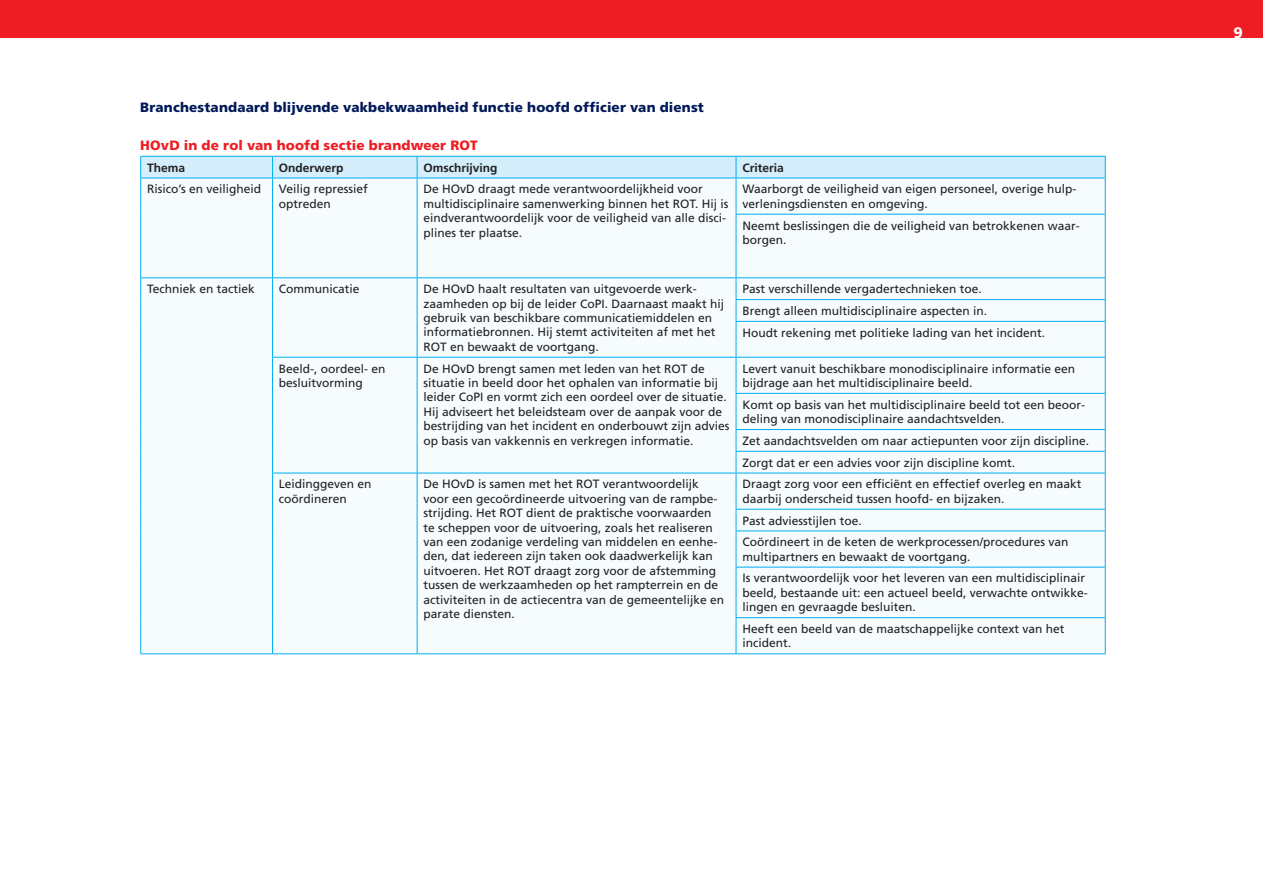
<style>
.page{position:relative;width:1263px;height:893px;background:#fff}
.page>*{position:absolute;margin:0;border:0;box-sizing:border-box;transform-origin:0 0}
.t1{font:900 15.15px "Frutiger LT Std";color:#fff}
.t2{font:900 13.5px "Frutiger LT Std";letter-spacing:.01em;color:#011958}
.t3{font:900 13.5px "Frutiger LT Std";letter-spacing:.01em;color:#ee1d23}
.t4{font:12px/14.4px "Frutiger LT Std";color:#231f20}
.t5{font:700 12px "Frutiger LT Std";color:#231f20}
</style>
<div class="page">
<div style="left:141px;top:179px;width:964px;height:474px;background:#f6fbfe"></div>
<hr style="left:140px;top:178px;width:133px;height:1px;background:#00aeef">
<hr style="left:140px;top:178px;width:1px;height:36px;background:#00aeef">
<hr style="left:140px;top:214px;width:1px;height:63px;background:#00aeef">
<hr style="left:273px;top:178px;width:144px;height:1px;background:#00aeef">
<hr style="left:272px;top:178px;width:1px;height:36px;background:#00aeef">
<hr style="left:272px;top:214px;width:1px;height:63px;background:#00aeef">
<hr style="left:417px;top:178px;width:319px;height:1px;background:#00aeef">
<hr style="left:417px;top:178px;width:1px;height:36px;background:#00aeef">
<hr style="left:417px;top:214px;width:1px;height:63px;background:#00aeef">
<hr style="left:736px;top:178px;width:370px;height:1px;background:#00aeef">
<hr style="left:736px;top:178px;width:1px;height:36px;background:#00aeef">
<hr style="left:1105px;top:178px;width:1px;height:36px;background:#00aeef">
<hr style="left:736px;top:214px;width:370px;height:1px;background:#00aeef">
<hr style="left:736px;top:215px;width:1px;height:62px;background:#00aeef">
<hr style="left:1105px;top:215px;width:1px;height:62px;background:#00aeef">
<hr style="left:140px;top:277px;width:133px;height:1px;background:#00aeef">
<svg style="left:140px;top:278px;width:1px;height:43px"></svg>
<hr style="left:140px;top:321px;width:1px;height:36px;background:#00aeef">
<hr style="left:140px;top:357px;width:1px;height:36px;background:#00aeef">
<hr style="left:140px;top:393px;width:1px;height:36px;background:#00aeef">
<svg style="left:140px;top:429px;width:1px;height:44px"></svg>
<hr style="left:140px;top:473px;width:1px;height:36px;background:#00aeef">
<svg style="left:140px;top:509px;width:1px;height:22px"></svg>
<hr style="left:140px;top:531px;width:1px;height:36px;background:#00aeef">
<hr style="left:140px;top:567px;width:1px;height:51px;background:#00aeef">
<hr style="left:140px;top:618px;width:1px;height:35px;background:#00aeef">
<hr style="left:140px;top:653px;width:133px;height:1px;background:#00aeef">
<hr style="left:273px;top:277px;width:144px;height:1px;background:#00aeef">
<svg style="left:272px;top:278px;width:1px;height:43px"></svg>
<hr style="left:272px;top:321px;width:1px;height:36px;background:#00aeef">
<hr style="left:417px;top:277px;width:319px;height:1px;background:#00aeef">
<svg style="left:417px;top:278px;width:1px;height:43px"></svg>
<hr style="left:417px;top:321px;width:1px;height:36px;background:#00aeef">
<hr style="left:736px;top:277px;width:370px;height:1px;background:#00aeef">
<hr style="left:736px;top:299px;width:370px;height:1px;background:#00aeef">
<svg style="left:736px;top:278px;width:1px;height:43px"></svg>
<svg style="left:1105px;top:278px;width:1px;height:43px"></svg>
<hr style="left:736px;top:321px;width:370px;height:1px;background:#00aeef">
<hr style="left:736px;top:322px;width:1px;height:35px;background:#00aeef">
<hr style="left:1105px;top:322px;width:1px;height:35px;background:#00aeef">
<hr style="left:272px;top:357px;width:145px;height:1px;background:#00aeef">
<hr style="left:272px;top:358px;width:1px;height:35px;background:#00aeef">
<hr style="left:272px;top:393px;width:1px;height:36px;background:#00aeef">
<svg style="left:272px;top:429px;width:1px;height:44px"></svg>
<hr style="left:417px;top:357px;width:319px;height:1px;background:#00aeef">
<hr style="left:417px;top:358px;width:1px;height:35px;background:#00aeef">
<hr style="left:417px;top:393px;width:1px;height:36px;background:#00aeef">
<svg style="left:417px;top:429px;width:1px;height:44px"></svg>
<hr style="left:736px;top:357px;width:370px;height:1px;background:#00aeef">
<hr style="left:736px;top:358px;width:1px;height:35px;background:#00aeef">
<hr style="left:1105px;top:358px;width:1px;height:35px;background:#00aeef">
<hr style="left:736px;top:393px;width:370px;height:1px;background:#00aeef">
<hr style="left:736px;top:394px;width:1px;height:35px;background:#00aeef">
<hr style="left:1105px;top:394px;width:1px;height:35px;background:#00aeef">
<hr style="left:736px;top:429px;width:370px;height:1px;background:#00aeef">
<hr style="left:736px;top:451px;width:370px;height:1px;background:#00aeef">
<svg style="left:736px;top:430px;width:1px;height:43px"></svg>
<svg style="left:1105px;top:430px;width:1px;height:43px"></svg>
<hr style="left:272px;top:473px;width:145px;height:1px;background:#00aeef">
<hr style="left:272px;top:473px;width:1px;height:36px;background:#00aeef">
<svg style="left:272px;top:509px;width:1px;height:22px"></svg>
<hr style="left:272px;top:531px;width:1px;height:36px;background:#00aeef">
<hr style="left:272px;top:567px;width:1px;height:51px;background:#00aeef">
<hr style="left:272px;top:618px;width:1px;height:35px;background:#00aeef">
<hr style="left:273px;top:653px;width:144px;height:1px;background:#00aeef">
<hr style="left:417px;top:473px;width:319px;height:1px;background:#00aeef">
<hr style="left:417px;top:473px;width:1px;height:36px;background:#00aeef">
<svg style="left:417px;top:509px;width:1px;height:22px"></svg>
<hr style="left:417px;top:531px;width:1px;height:36px;background:#00aeef">
<hr style="left:417px;top:567px;width:1px;height:51px;background:#00aeef">
<hr style="left:417px;top:618px;width:1px;height:35px;background:#00aeef">
<hr style="left:417px;top:653px;width:319px;height:1px;background:#00aeef">
<hr style="left:736px;top:473px;width:370px;height:1px;background:#00aeef">
<hr style="left:736px;top:473px;width:1px;height:36px;background:#00aeef">
<hr style="left:1105px;top:473px;width:1px;height:36px;background:#00aeef">
<hr style="left:736px;top:509px;width:370px;height:1px;background:#00aeef">
<svg style="left:736px;top:510px;width:1px;height:21px"></svg>
<svg style="left:1105px;top:510px;width:1px;height:21px"></svg>
<hr style="left:736px;top:531px;width:370px;height:1px;background:#00aeef">
<hr style="left:736px;top:531px;width:1px;height:36px;background:#00aeef">
<hr style="left:1105px;top:531px;width:1px;height:36px;background:#00aeef">
<hr style="left:736px;top:567px;width:370px;height:1px;background:#00aeef">
<hr style="left:736px;top:567px;width:1px;height:50px;background:#00aeef">
<hr style="left:1105px;top:567px;width:1px;height:50px;background:#00aeef">
<hr style="left:736px;top:617px;width:370px;height:1px;background:#00aeef">
<hr style="left:736px;top:618px;width:1px;height:35px;background:#00aeef">
<hr style="left:1105px;top:618px;width:1px;height:35px;background:#00aeef">
<hr style="left:736px;top:653px;width:370px;height:1px;background:#00aeef">
<svg style="left:140px;top:156px;width:966px;height:22px;background:#c7ebfa"></svg>
<div style="left:0;top:0;width:1263px;height:38px;background:#ee1d23"></div>
<p class="t2" style="left:140px;top:99px;width:565px">Branchestandaard blijvende vakbekwaamheid functie hoofd officier van dienst</p>
<p class="t3" style="left:140px;top:137px;width:339px">HOvD in de rol van hoofd sectie brandweer ROT</p>
<p class="t5" style="left:147px;top:160px;width:40px">Thema</p>
<p class="t5" style="left:279px;top:160px;width:66px">Onderwerp</p>
<p class="t5" style="left:423px;top:160px;width:76px">Omschrijving</p>
<p class="t5" style="left:742px;top:160px;width:43px">Criteria</p>
<p class="t4" style="left:147px;top:182px;width:116px">Risico’s en veiligheid</p>
<p class="t4" style="left:279px;top:182px;width:90px">Veilig repressief optreden</p>
<p class="t4" style="left:423px;top:182px;width:306px">De HOvD draagt mede verantwoordelijkheid voor multidisciplinaire samenwerking binnen het ROT. Hij is eindverantwoordelijk voor de veiligheid van alle disci&shy;plines ter plaatse.</p>
<p class="t4" style="left:742px;top:182px;width:335px">Waarborgt de veiligheid van eigen personeel, overige hulp&shy;verleningsdiensten en omgeving.</p>
<p class="t4" style="left:742px;top:218px;width:339px">Neemt beslissingen die de veiligheid van betrokkenen waar&shy;borgen.</p>
<p class="t4" style="left:147px;top:282px;width:109px">Techniek en tactiek</p>
<p class="t4" style="left:279px;top:282px;width:82px">Communicatie</p>
<p class="t4" style="left:423px;top:282px;width:302px">De HOvD haalt resultaten van uitgevoerde werk&shy;zaamheden op bij de leider CoPI. Daarnaast maakt hij gebruik van beschikbare communicatiemiddelen en informatiebronnen. Hij stemt activiteiten af met het ROT en bewaakt de voortgang.</p>
<p class="t4" style="left:742px;top:278px;width:304px;line-height:21.8px">Past verschillende vergadertechnieken toe.<br>Brengt alleen multidisciplinaire aspecten in.<br>Houdt rekening met politieke lading van het incident.</p>
<p class="t4" style="left:279px;top:361px;width:108px">Beeld-, oordeel- en besluitvorming</p>
<p class="t4" style="left:423px;top:361px;width:308px">De HOvD brengt samen met leden van het ROT de situatie in beeld door het ophalen van informatie bij leider CoPI en vormt zich een oordeel over de situatie.<br>Hij adviseert het beleidsteam over de aanpak voor de bestrijding van het incident en onderbouwt zijn advies op basis van vakkennis en verkregen informatie.</p>
<p class="t4" style="left:742px;top:361px;width:334px">Levert vanuit beschikbare monodisciplinaire informatie een bijdrage aan het multidisciplinaire beeld.</p>
<p class="t4" style="left:742px;top:397px;width:344px">Komt op basis van het multidisciplinaire beeld tot een beoor&shy;deling van monodisciplinaire aandachtsvelden.</p>
<p class="t4" style="left:742px;top:430px;width:348px;line-height:21.8px">Zet aandachtsvelden om naar actiepunten voor zijn discipline.<br>Zorgt dat er een advies voor zijn discipline komt.</p>
<p class="t4" style="left:279px;top:477px;width:94px">Leidinggeven en coördineren</p>
<p class="t4" style="left:423px;top:477px;width:302px">De HOvD is samen met het ROT verantwoordelijk voor een gecoördineerde uitvoering van de rampbe&shy;strijding. Het ROT dient de praktische voorwaarden te scheppen voor de uitvoering, zoals het realiseren van een zodanige verdeling van middelen en eenhe&shy;den, dat iedereen zijn taken ook daadwerkelijk kan uitvoeren. Het ROT draagt zorg voor de afstemming tussen de werkzaamheden op het rampterrein en de activiteiten in de actiecentra van de gemeentelijke en parate diensten.</p>
<p class="t4" style="left:742px;top:477px;width:341px">Draagt zorg voor een efficiënt en effectief overleg en maakt daarbij onderscheid tussen hoofd- en bijzaken.</p>
<p class="t4" style="left:742px;top:510px;width:328px;line-height:21.8px">Past adviesstijlen toe.<br>Coördineert in de keten de werkprocessen/procedures van</p>
<p class="t4" style="left:742px;top:546px;width:344px;line-height:21.8px">multipartners en bewaakt de voortgang.<br>Is verantwoordelijk voor het leveren van een multidisciplinair</p>
<p class="t4" style="left:742px;top:586px;width:347px">beeld, bestaande uit: een actueel beeld, verwachte ontwikke&shy;lingen en gevraagde besluiten.</p>
<p class="t4" style="left:742px;top:622px;width:324px">Heeft een beeld van de maatschappelijke context van het incident.</p>
<p class="t1" style="left:1233px;top:24px;width:11px">9</p>
</div>
